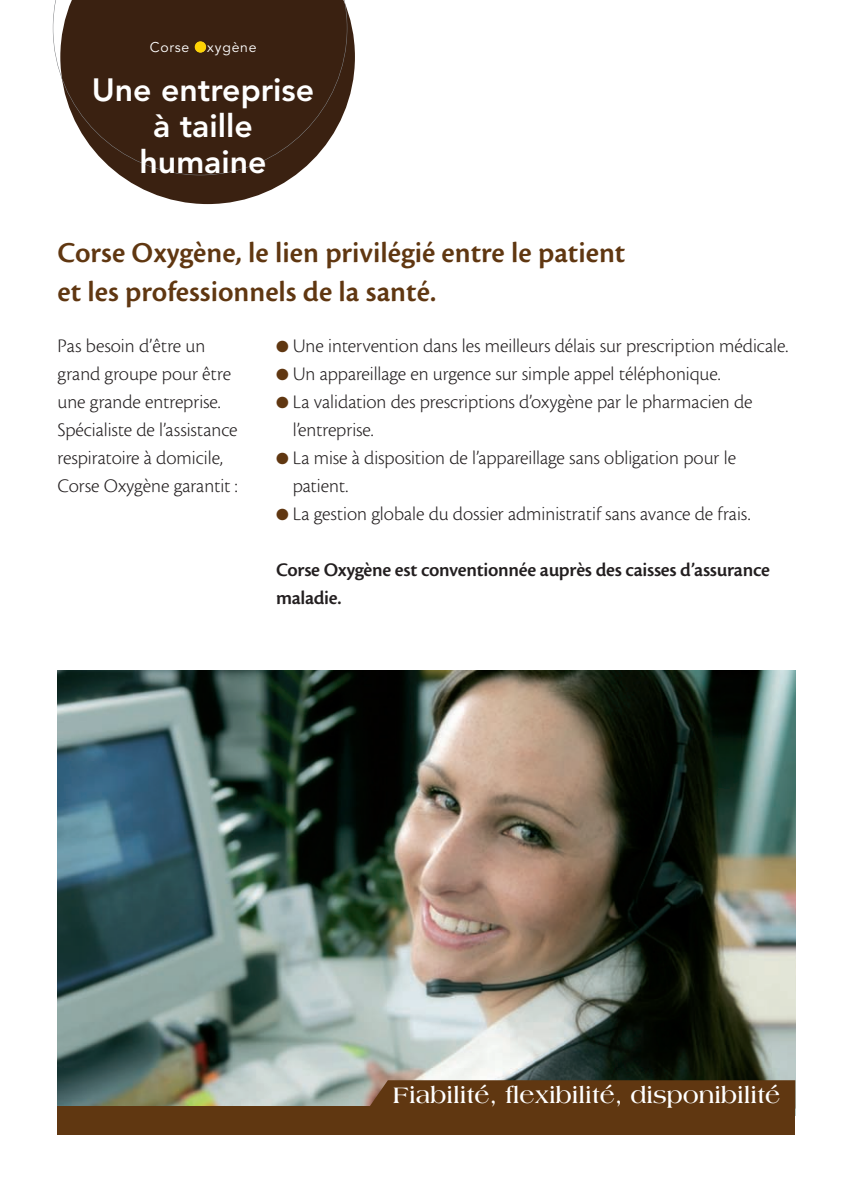
<style>
.page{position:relative;width:852px;height:1191px;background:#fff}
.page>*{position:absolute;margin:0;border:0;box-sizing:border-box;transform-origin:0 0}
.t1{font:800 32px/36px "Avenir";color:#fff;text-align:center}
.t2{font:30px/38px "Cronos MM 574 11";color:#603711}
.t3{font:700 24px "Americana";color:#fff}
.t4{font:20px/28px "Cronos MM 250 11";color:#231f20}
.t5{font:20px/28px "Cronos MM 574 11";letter-spacing:-.015em;color:#231f20}
.t6{font:14px "Avenir";letter-spacing:.055em;color:#fff}
.s1{color:#603711}
</style>
<div class="page">
<svg style="left:120px;top:9px;width:235px;height:195px"></svg>
<svg style="left:53px;top:0;width:294px;height:175px;background:#4d3728"></svg>
<div style="left:195px;top:41px;width:11px;height:12px;background:#fed304;border-radius:50%"></div>
<img style="left:57px;top:670px;width:737px;height:436px">
<div style="left:57px;top:1106px;width:737px;height:29px;background:#603711"></div>
<div style="left:368px;top:1080px;width:426px;height:26px;background:#603711"></div>
<p class="t6" style="left:150px;top:41px;width:108px">Corse Oxygène</p>
<h1 class="t1" style="left:92px;top:74px;width:224px">Une entreprise à taille humaine</h1>
<h2 class="t2" style="left:57px;top:236px;width:569px">Corse Oxygène, le lien privilégié entre le patient et les professionnels de la santé.</h2>
<p class="t4" style="left:57px;top:334px;width:182px">Pas besoin d’être un grand groupe pour être une grande entreprise.<br>Spécialiste de l’assistance respiratoire à domicile,<br>Corse Oxygène garantit :</p>
<p class="t4" style="left:276px;top:334px;width:513px"><span class="s1">●</span> Une intervention dans les meilleurs délais sur prescription médicale.</p>
<p class="t4" style="left:276px;top:362px;width:446px"><span class="s1">●</span> Un appareillage en urgence sur simple appel téléphonique.</p>
<p class="t4" style="left:292px;top:390px;width:461px;text-indent:-17px"><span class="s1">●</span> La validation des prescriptions d’oxygène par le pharmacien de l’entreprise.</p>
<p class="t4" style="left:292px;top:446px;width:444px;text-indent:-17px"><span class="s1">●</span> La mise à disposition de l’appareillage sans obligation pour le patient.</p>
<p class="t4" style="left:276px;top:502px;width:476px"><span class="s1">●</span> La gestion globale du dossier administratif sans avance de frais.</p>
<p class="t5" style="left:276px;top:558px;width:495px">Corse Oxygène est conventionnée auprès des caisses d’assurance maladie.</p>
<p class="t3" style="left:393px;top:1086px;width:388px">Fiabilité, flexibilité, disponibilité</p>
</div>
